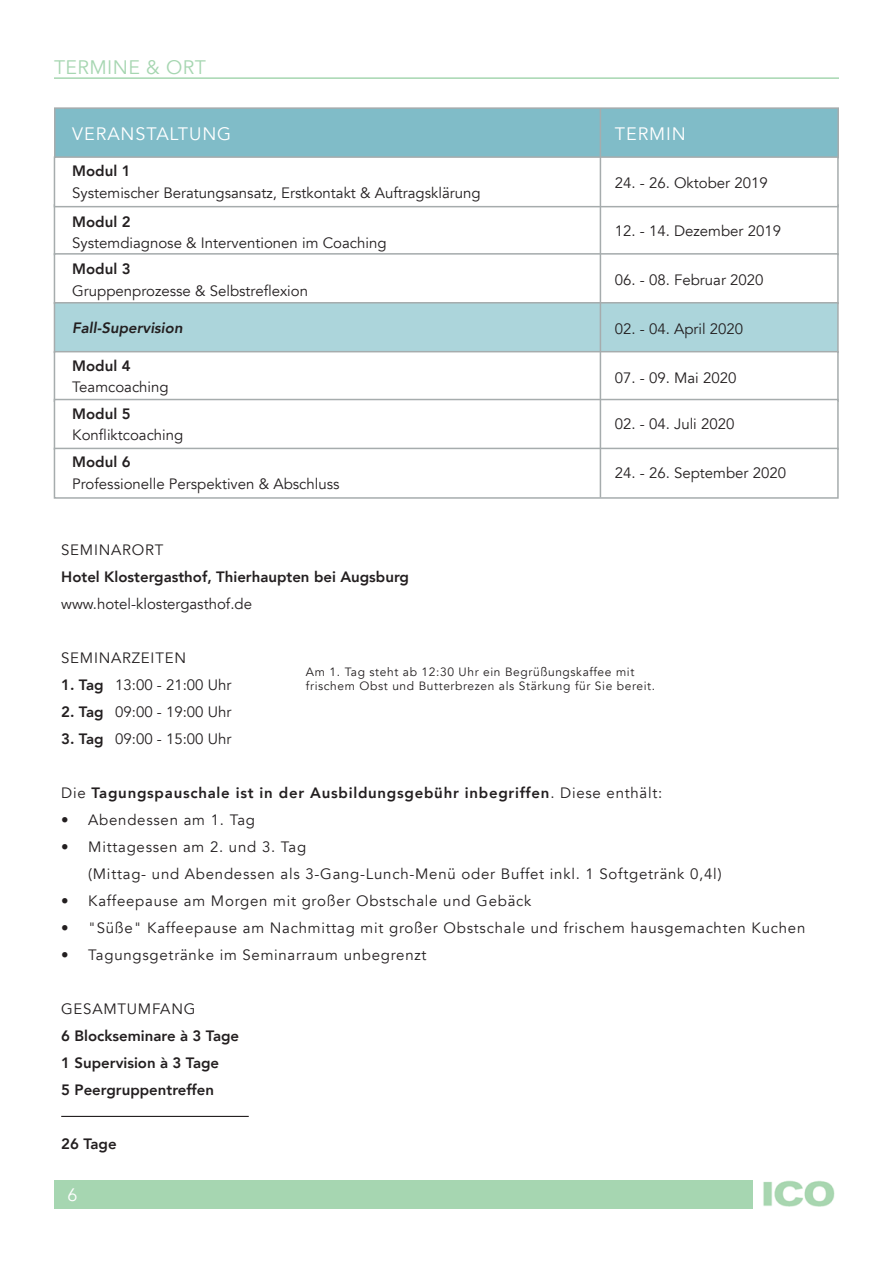
<style>
.page{position:relative;width:893px;height:1263px;background:#fff}
.page>*{position:absolute;margin:0;border:0;box-sizing:border-box;transform-origin:0 0}
.t1{font:19.5px "Avenir";letter-spacing:.02em;color:#a6d6b1}
.t2{font:18px "Avenir";letter-spacing:.05em;color:#fff}
.t3{font:15px "Avenir";color:#231f20}
.t4{font:15px/27px "Avenir";letter-spacing:.05em;color:#231f20}
.t5{font:800 15px/27px "Avenir";color:#231f20}
.t6{font:800 15px "Avenir";letter-spacing:.05em;color:#231f20}
.t7{font:italic 800 15px "Avenir";color:#231f20}
.t8{font:12px/14.4px "Avenir";letter-spacing:.05em;color:#231f20}
.s1{font-weight:800}
.s2{font-weight:400}
</style>
<div class="page">
<div style="left:54px;top:1180px;width:699px;height:29px;background:#a6d6b1"></div>
<img style="left:763px;top:1180px;width:72px;height:27px">
<hr style="left:54px;top:77px;width:785px;height:2px;background:#a6d6b1">
<div style="left:55px;top:108px;width:783px;height:50px;background:#80bcc8"></div>
<div style="left:54px;top:107px;width:785px;height:51px;border:2px solid #a6acad"></div>
<div style="left:54px;top:156px;width:785px;height:51px;border:2px solid #a6acad"></div>
<div style="left:54px;top:253px;width:785px;height:51px;border:2px solid #a6acad"></div>
<div style="left:54px;top:303px;width:784px;height:49px;background:#acd5db"></div>
<div style="left:54px;top:302px;width:785px;height:51px;border:2px solid #a6acad"></div>
<div style="left:54px;top:351px;width:785px;height:51px;border:2px solid #a6acad"></div>
<div style="left:54px;top:399px;width:785px;height:51px;border:2px solid #a6acad"></div>
<div style="left:54px;top:448px;width:785px;height:51px;border:2px solid #a6acad"></div>
<hr style="left:600px;top:108px;width:1px;height:389px;background:#a6acad">
<hr style="left:61px;top:1116px;width:188px;height:1px;background:#231f20">
<h1 class="t1" style="left:54px;top:55px;width:153px">TERMINE &amp; ORT</h1>
<p class="t2" style="left:72px;top:123px;width:160px">VERANSTALTUNG</p>
<p class="t2" style="left:615px;top:123px;width:72px">TERMIN</p>
<p class="t5" style="left:72px;top:157px;width:60px">Modul 1</p>
<p class="t3" style="left:72px;top:184px;width:410px">Systemischer Beratungsansatz, Erstkontakt &amp; Auftragsklärung</p>
<p class="t5" style="left:72px;top:208px;width:60px">Modul 2</p>
<p class="t3" style="left:72px;top:234px;width:316px">Systemdiagnose &amp; Interventionen im Coaching</p>
<p class="t5" style="left:72px;top:256px;width:60px">Modul 3</p>
<p class="t3" style="left:72px;top:282px;width:237px">Gruppenprozesse &amp; Selbstreflexion</p>
<p class="t3" style="left:615px;top:174px;width:154px">24. - 26. Oktober 2019</p>
<p class="t3" style="left:615px;top:222px;width:168px">12. - 14. Dezember 2019</p>
<p class="t3" style="left:615px;top:271px;width:150px">06. - 08. Februar 2020</p>
<p class="t3" style="left:615px;top:320px;width:130px">02. - 04. April 2020</p>
<p class="t3" style="left:615px;top:369px;width:123px">07. - 09. Mai 2020</p>
<p class="t3" style="left:615px;top:414px;width:121px">02. - 04. Juli 2020</p>
<p class="t3" style="left:615px;top:464px;width:173px">24. - 26. September 2020</p>
<p class="t7" style="left:72px;top:319px;width:112px">Fall-Supervision</p>
<p class="t5" style="left:72px;top:352px;width:60px">Modul 4</p>
<p class="t3" style="left:72px;top:378px;width:98px">Teamcoaching</p>
<p class="t5" style="left:72px;top:400px;width:60px">Modul 5</p>
<p class="t3" style="left:72px;top:426px;width:113px">Konfliktcoaching</p>
<p class="t5" style="left:72px;top:449px;width:60px">Modul 6</p>
<p class="t3" style="left:72px;top:475px;width:269px">Professionelle Perspektiven &amp; Abschluss</p>
<p class="t4" style="left:61px;top:537px;width:104px">SEMINARORT</p>
<p class="t5" style="left:61px;top:563px;width:349px">Hotel Klostergasthof, Thierhaupten bei Augsburg</p>
<p class="t3" style="left:61px;top:595px;width:192px">www.hotel-klostergasthof.de</p>
<p class="t4" style="left:61px;top:645px;width:126px">SEMINARZEITEN</p>
<p class="t3" style="left:61px;top:676px;width:172px"><span class="s1">1. Tag</span> 13:00 - 21:00 Uhr</p>
<p class="t3" style="left:61px;top:703px;width:172px"><span class="s1">2. Tag</span> 09:00 - 19:00 Uhr</p>
<p class="t3" style="left:61px;top:730px;width:172px"><span class="s1">3. Tag</span> 09:00 - 15:00 Uhr</p>
<p class="t6" style="left:61px;top:781px;width:603px"><span class="s2">Die</span> Tagungspauschale ist in der Ausbildungsgebühr inbegriffen<span class="s2">. Diese enthält:</span></p>
<p class="t4" style="left:61px;top:807px;width:195px">• Abendessen am 1. Tag</p>
<p class="t4" style="left:88px;top:834px;width:635px;text-indent:-27px">• Mittagessen am 2. und 3. Tag<br>(Mittag- und Abendessen als 3-Gang-Lunch-Menü oder Buffet inkl. 1 Softgetränk 0,4l)</p>
<p class="t4" style="left:61px;top:888px;width:472px">• Kaffeepause am Morgen mit großer Obstschale und Gebäck</p>
<p class="t4" style="left:61px;top:915px;width:746px">• "Süße" Kaffeepause am Nachmittag mit großer Obstschale und frischem hausgemachten Kuchen</p>
<p class="t4" style="left:61px;top:942px;width:367px">• Tagungsgetränke im Seminarraum unbegrenzt</p>
<p class="t4" style="left:61px;top:996px;width:136px">GESAMTUMFANG</p>
<p class="t5" style="left:61px;top:1022px;width:179px">6 Blockseminare à 3 Tage<br>1 Supervision à 3 Tage<br>5 Peergruppentreffen</p>
<p class="t5" style="left:61px;top:1130px;width:57px">26 Tage</p>
<p class="t2" style="left:67px;top:1183px;width:12px">6</p>
<p class="t8" style="left:306px;top:664px;width:351px">Am 1. Tag steht ab 12:30 Uhr ein Begrüßungskaffee mit frischem Obst und Butterbrezen als Stärkung für Sie bereit.</p>
</div>
